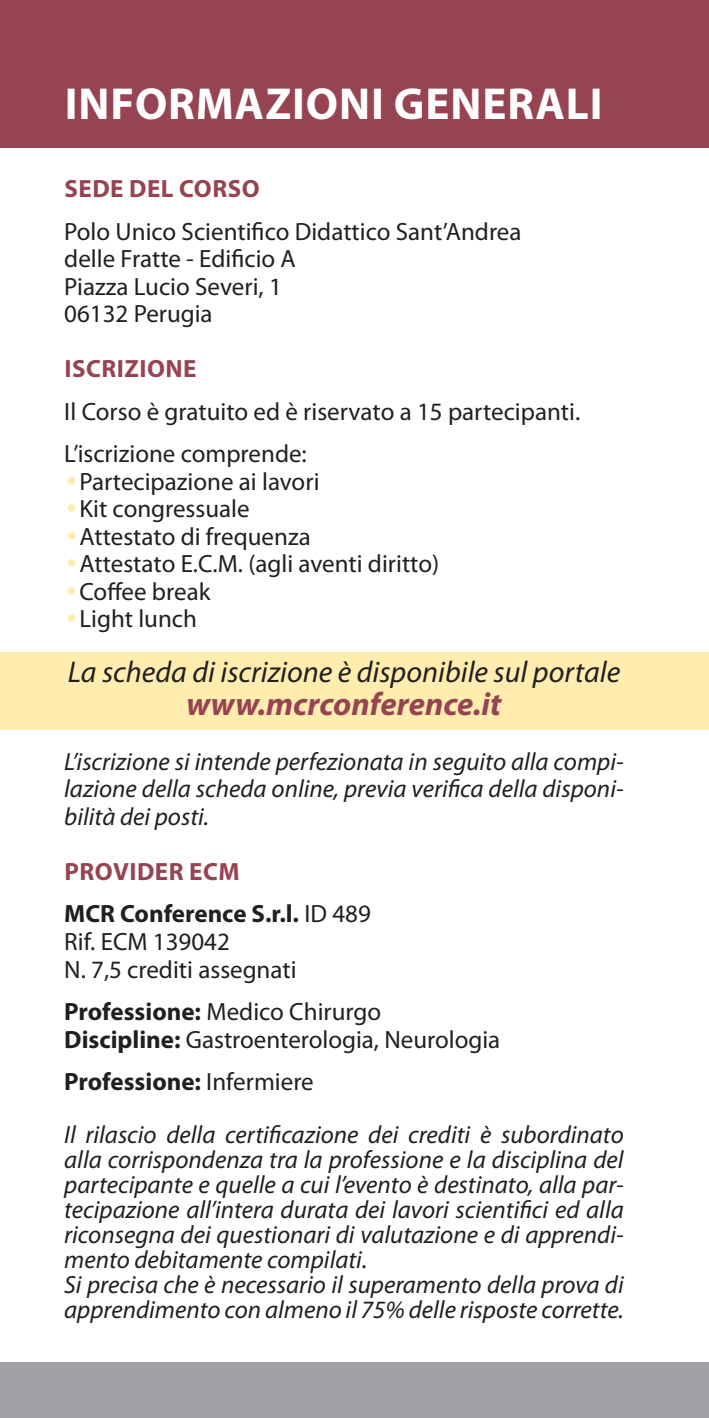
<style>
.page{position:relative;width:709px;height:1418px;background:#fff}
.page>*{position:absolute;margin:0;border:0;box-sizing:border-box;transform-origin:0 0}
.t1{font:700 45px "Myriad Pro";letter-spacing:.02em;color:#fff}
.t2{font:italic 700 32.5px "Myriad Pro";color:#964352}
.t3{font:italic 30px "Myriad Pro";color:#231f20}
.t4{font:italic 25px/25px "Myriad Pro";color:#231f20;text-align:justify}
.t5{font:25px "Myriad Pro";color:#231f20}
.t6{font:700 25px "Myriad Pro";color:#231f20}
.t7{font:700 25px "Myriad Pro";letter-spacing:.02em;color:#964352}
.s1{font-family:"Century Gothic";color:#ffecaf}
.s2{font-weight:400}
.s3{font-weight:700}
</style>
<div class="page">
<div style="left:0;top:651px;width:709px;height:78px;background:#ffecaf"></div>
<div style="left:0;top:0;width:709px;height:147px;background:#964352"></div>
<div style="left:0;top:1362px;width:709px;height:55px;background:#a0a1a5"></div>
<p class="t1" style="left:65px;top:74px;width:539px">INFORMAZIONI GENERALI</p>
<p class="t7" style="left:64px;top:172px;width:197px">SEDE DEL CORSO</p>
<p class="t5" style="left:64px;top:216px;width:459px">Polo Unico Scientifico Didattico Sant’Andrea</p>
<p class="t5" style="left:64px;top:243px;width:233px">delle Fratte - Edificio A</p>
<p class="t5" style="left:64px;top:271px;width:219px">Piazza Lucio Severi, 1</p>
<p class="t5" style="left:64px;top:298px;width:150px">06132 Perugia</p>
<p class="t7" style="left:64px;top:352px;width:134px">ISCRIZIONE</p>
<p class="t5" style="left:64px;top:396px;width:517px">Il Corso è gratuito ed è riservato a 15 partecipanti.</p>
<p class="t5" style="left:64px;top:438px;width:244px">L’iscrizione comprende:</p>
<p class="t5" style="left:64px;top:466px;width:257px"><span class="s1">•</span>Partecipazione ai lavori</p>
<p class="t5" style="left:64px;top:493px;width:187px"><span class="s1">•</span>Kit congressuale</p>
<p class="t5" style="left:64px;top:521px;width:248px"><span class="s1">•</span>Attestato di frequenza</p>
<p class="t5" style="left:64px;top:548px;width:376px"><span class="s1">•</span>Attestato E.C.M. (agli aventi diritto)</p>
<p class="t5" style="left:64px;top:576px;width:148px"><span class="s1">•</span>Coffee break</p>
<p class="t5" style="left:64px;top:603px;width:134px"><span class="s1">•</span>Light lunch</p>
<p class="t3" style="left:68px;top:653px;width:554px">La scheda di iscrizione è disponibile sul portale</p>
<p class="t2" style="left:186px;top:682px;width:316px">www.mcrconference.it</p>
<p class="t4" style="left:64px;top:747px;width:561px;line-height:27.5px">L’iscrizione si intende perfezionata in seguito alla compi&shy;lazione della scheda online, previa verifica della disponi&shy;bilità dei posti.</p>
<p class="t7" style="left:64px;top:855px;width:177px">PROVIDER ECM</p>
<p class="t6" style="left:64px;top:897px;width:308px">MCR Conference S.r.l. <span class="s2">ID 489</span></p>
<p class="t5" style="left:64px;top:926px;width:167px">Rif. ECM 139042</p>
<p class="t5" style="left:64px;top:953px;width:234px">N. 7,5 crediti assegnati</p>
<p class="t5" style="left:64px;top:996px;width:318px"><span class="s3">Professione:</span> Medico Chirurgo</p>
<p class="t5" style="left:64px;top:1023px;width:437px"><span class="s3">Discipline:</span> Gastroenterologia, Neurologia</p>
<p class="t6" style="left:64px;top:1065px;width:251px">Professione: <span class="s2">Infermiere</span></p>
<p class="t4" style="left:64px;top:1121px;width:561px">Il rilascio della certificazione dei crediti è subordinato alla corrispondenza tra la professione e la disciplina del partecipante e quelle a cui l’evento è destinato, alla par&shy;tecipazione all’intera durata dei lavori scientifici ed alla riconsegna dei questionari di valutazione e di apprendi&shy;mento debitamente compilati.</p>
<p class="t4" style="left:64px;top:1271px;width:561px">Si precisa che è necessario il superamento della prova di apprendimento con almeno il 75% delle risposte corrette.</p>
</div>
